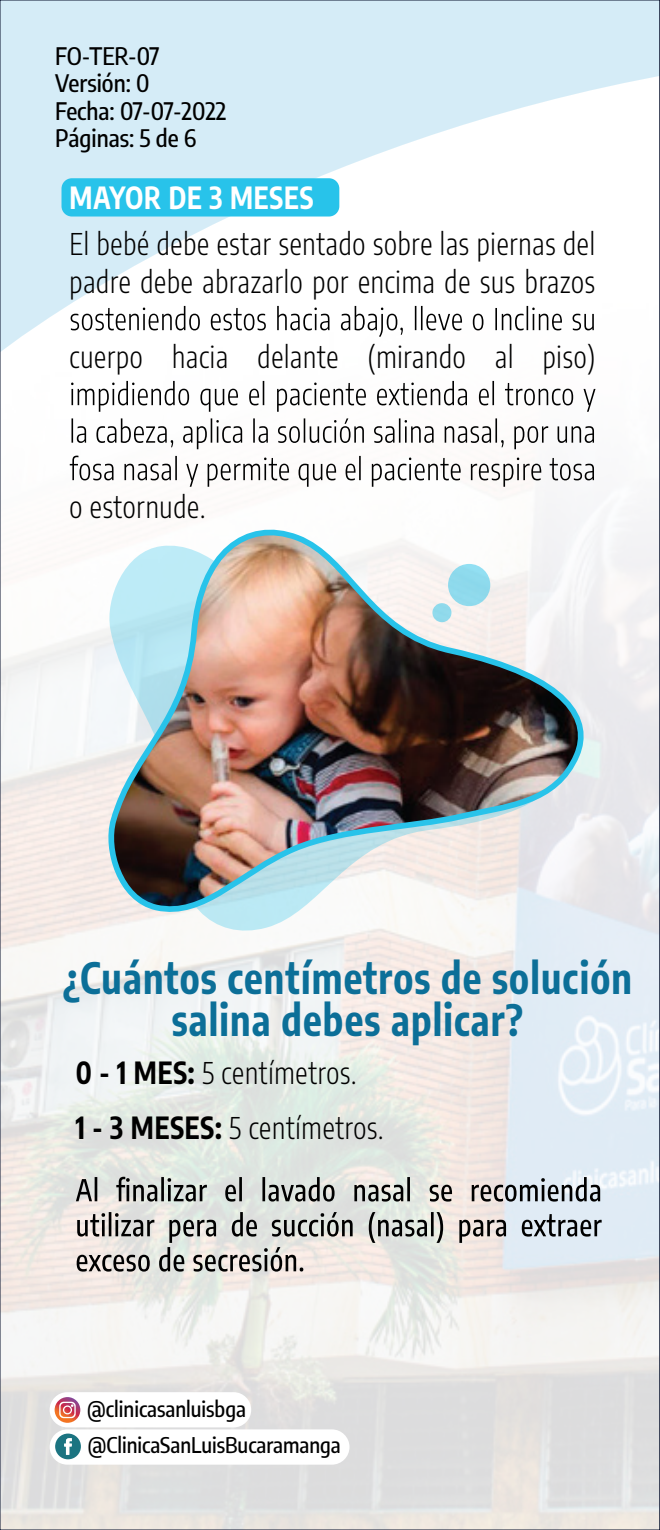
<style>
.page{position:relative;width:660px;height:1530px;background:#fff}
.page>*{position:absolute;margin:0;border:0;box-sizing:border-box;transform-origin:0 0}
.t1{font:700 42.5px/42.5px "Encode Sans Condensed";letter-spacing:.03em;color:#0c6f98;text-align:center;scale:.92 1}
.t2{font:300 30px/55px "Encode Sans Condensed";letter-spacing:.03em;color:#000;scale:.92 1}
.t3{font:700 30px "Encode Sans Condensed";letter-spacing:.03em;color:#fff;scale:.92 1}
.t4{font:500 24.25px/27.5px "Encode Sans Condensed";color:#000}
.t5{font:500 21.75px "Encode Sans Condensed";color:#010101}
.s1{font-weight:700}
</style>
<div class="page">
<hr style="left:659px;top:0;width:1px;height:1530px;background:#41495f">
<svg style="left:76px;top:1177px;width:524px;height:25px;background:#adafad"></svg>
<svg style="left:77px;top:1212px;width:525px;height:60px;background:#c0c0be"></svg>
<svg style="left:71px;top:306px;width:523px;height:31px"></svg>
<svg style="left:71px;top:381px;width:525px;height:31px"></svg>
<svg style="left:72px;top:418px;width:522px;height:31px"></svg>
<svg style="left:70px;top:456px;width:524px;height:31px"></svg>
<div style="left:62px;top:178px;width:277px;height:39px;background:#28c3ea;border-radius:10px"></div>
<img style="left:98px;top:511px;width:500px;height:414px">
<svg style="left:55px;top:1434px;width:26px;height:25px"></svg>
<svg style="left:55px;top:1397px;width:25px;height:26px"></svg>
<p class="t4" style="left:55px;top:41px;width:173px">FO-TER-07<br>Versión: 0<br>Fecha: 07-07-2022<br>Páginas: 5 de 6</p>
<p class="t3" style="left:70px;top:175px;width:267px">MAYOR DE 3 MESES</p>
<p class="t2" style="left:70px;top:224px;width:573px;line-height:37.5px">El bebé debe estar sentado sobre las piernas del padre debe abrazarlo por encima de sus brazos</p>
<p class="t2" style="left:70px;top:328px;width:573px">cuerpo hacia delante (mirando al piso)</p>
<p class="t2" style="left:70px;top:478px;width:149px">o estornude.</p>
<h1 class="t1" style="left:63px;top:954px;width:620px">¿Cuántos centímetros de solución salina debes aplicar?</h1>
<p class="t2" style="left:76px;top:1044px;width:336px"><span class="s1">0 - 1 MES:</span> 5 centímetros.<br><span class="s1">1 - 3 MESES:</span> 5 centímetros.</p>
<p class="t5" style="left:87px;top:1393px;width:160px">@clinicasanluisbga</p>
<p class="t5" style="left:88px;top:1430px;width:255px">@ClinicaSanLuisBucaramanga</p>
</div>
